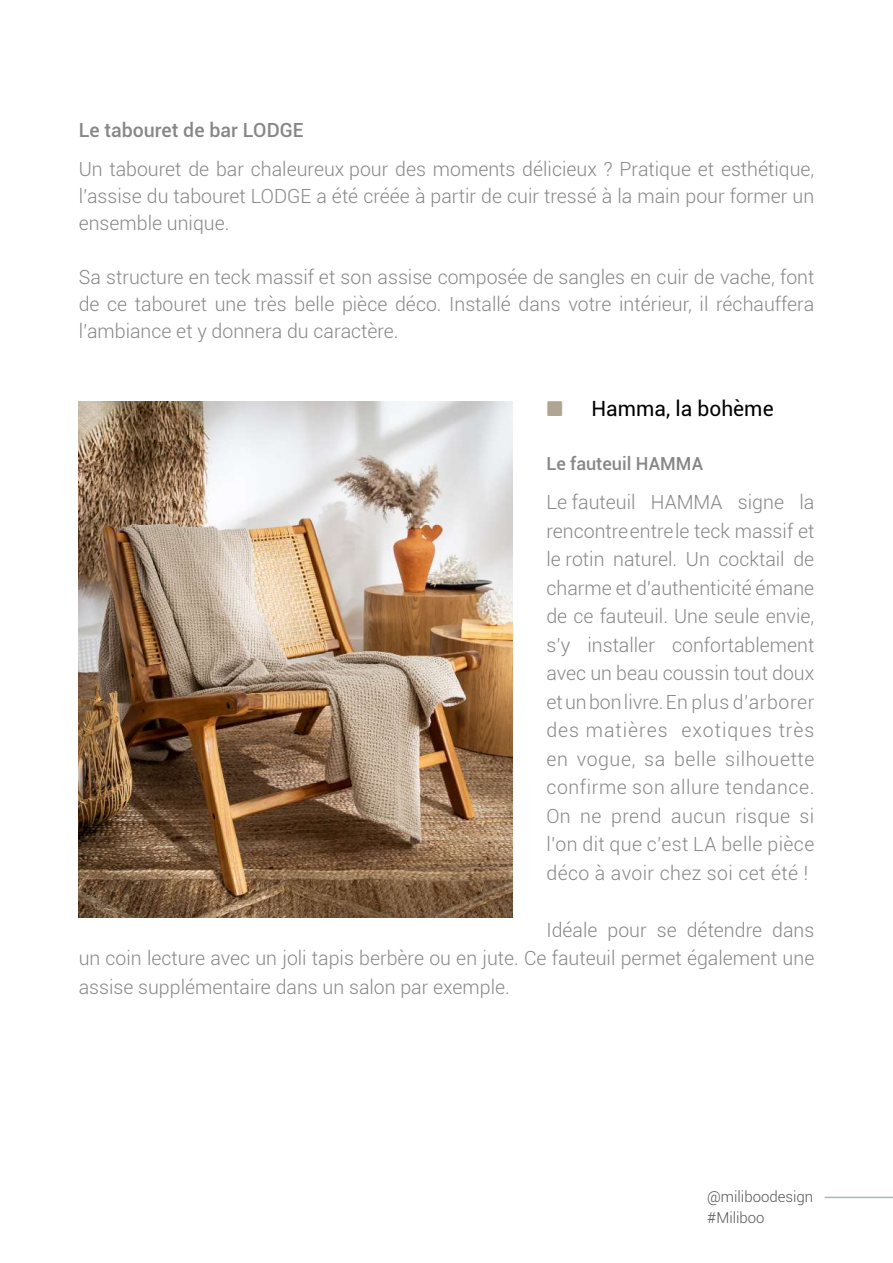
<style>
.page{position:relative;width:893px;height:1263px;background:#fff}
.page>*{position:absolute;margin:0;border:0;box-sizing:border-box;transform-origin:0 0}
.t1{font:21px "Roboto";color:#000}
.t2{font:21px "Guifxv 2 Transports";color:#b0a493}
.t3{font:300 19.5px/28.5px "Roboto";color:#878787;text-align:justify}
.t4{font:500 19.5px "Roboto";color:#878787}
.t5{font:500 18px "Roboto";color:#878787}
.t6{font:300 15px/21px "Roboto";color:#555454}
</style>
<div class="page">
<hr style="left:825px;top:1196px;width:68px;height:2px;background:#a5bab6">
<img style="left:79px;top:402px;width:433px;height:516px">
<p class="t4" style="left:79px;top:117px;width:226px">Le tabouret de bar LODGE</p>
<p class="t3" style="left:79px;top:155px;width:737px;line-height:27px">Un tabouret de bar chaleureux pour des moments délicieux ? Pratique et esthétique, l’assise du tabouret LODGE a été créée à partir de cuir tressé à la main pour former un ensemble unique.</p>
<p class="t3" style="left:79px;top:263px;width:737px;line-height:27px">Sa structure en teck massif et son assise composée de sangles en cuir de vache, font de ce tabouret une très belle pièce déco. Installé dans votre intérieur, il réchauffera l’ambiance et y donnera du caractère.</p>
<p class="t2" style="left:546px;top:399px;width:18px">3</p>
<p class="t1" style="left:591px;top:394px;width:184px">Hamma, la bohème</p>
<p class="t5" style="left:546px;top:451px;width:158px">Le fauteuil HAMMA</p>
<p class="t3" style="left:546px;top:487px;width:270px">Le fauteuil HAMMA signe la rencontre entre le teck massif et le rotin naturel. Un cocktail de charme et d’authenticité émane de ce fauteuil. Une seule envie, s’y installer confortablement avec un beau coussin tout doux et un bon livre. En plus d’arborer des matières exotiques très en vogue, sa belle silhouette confirme son allure tendance.<br>On ne prend aucun risque si l’on dit que c’est LA belle pièce déco à avoir chez soi cet été !</p>
<p class="t3" style="left:79px;top:915px;width:737px;text-indent:468px">Idéale pour se détendre dans un coin lecture avec un joli tapis berbère ou en jute. Ce fauteuil permet également une assise supplémentaire dans un salon par exemple.</p>
<p class="t6" style="left:707px;top:1185px;width:108px">@miliboodesign #Miliboo</p>
</div>
